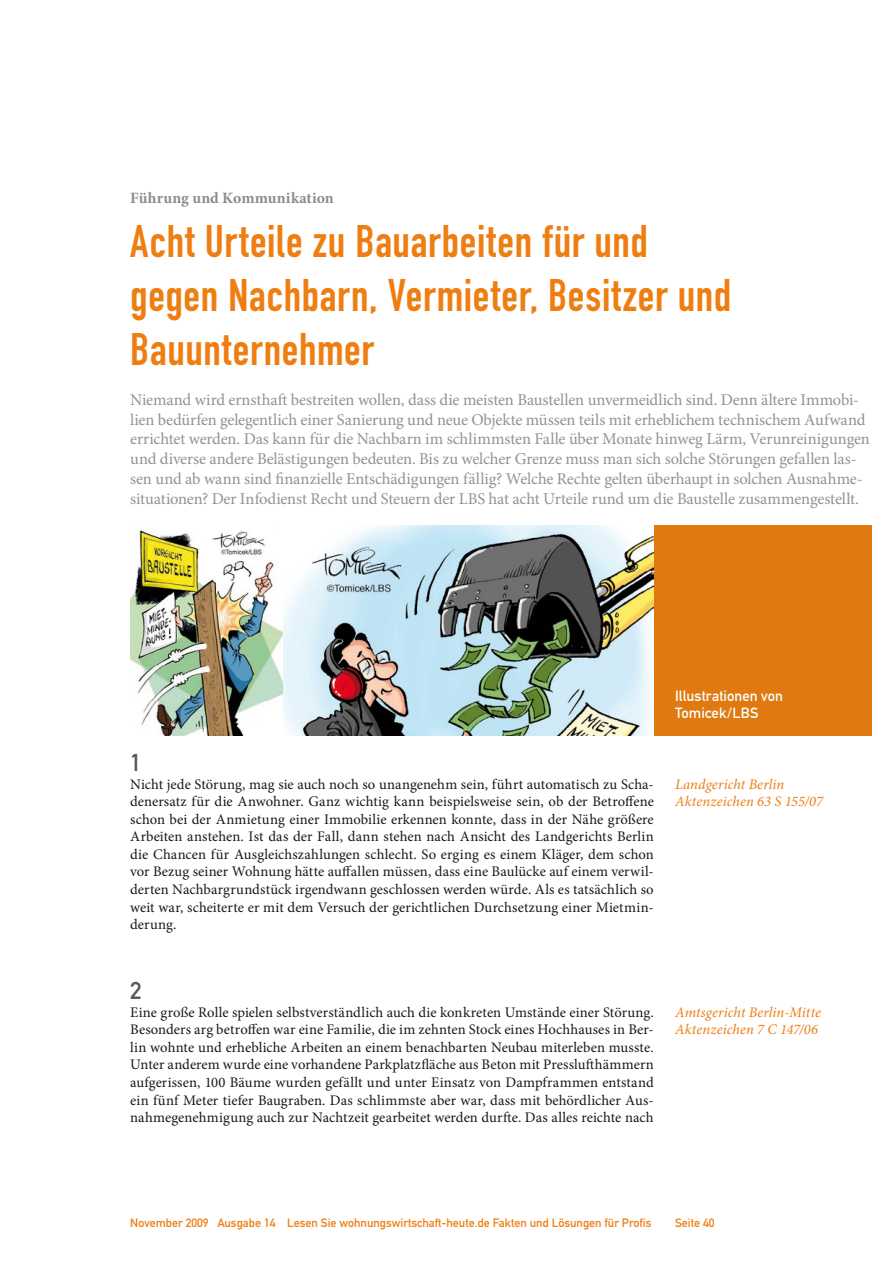
<style>
.page{position:relative;width:893px;height:1263px;background:#fff}
.page>*{position:absolute;margin:0;border:0;box-sizing:border-box;transform-origin:0 0}
.Überschrift_Groß{font:45px/54px "DIN Engschrift";letter-spacing:.015em;color:#ee7e11}
.Überschrift_Grau{font:24px "DIN Mittelschrift";color:#5a5959}
.Anlesetext{font:16.5px/19.8px "Minion Pro";letter-spacing:-.01em;color:#969190}
.Kategorie{font:700 15.75px "Minion Pro";letter-spacing:.01em;color:#8e8a89}
.Fließtext_erste_Zeil{font:14.7px/17.5px "Minion Pro";letter-spacing:.005em;color:#1a171c;text-align:justify}
.Zwischentext{font:italic 14.7px "Minion Pro";letter-spacing:.005em;color:#ee7e11}
.Bildunterschrift{font:14.7px "DIN Mittelschrift";letter-spacing:.005em;color:#fff}
.t1{font:12px "DIN Mittelschrift";color:#ee7e11}
</style>
<div class="page">
<div style="left:654px;top:525px;width:218px;height:211px;background:#df7910"></div>
<img style="left:130px;top:525px;width:524px;height:211px">
<p class="Kategorie" style="left:130px;top:187px;width:205px">Führung und Kommunikation</p>
<p class="Überschrift_Groß" style="left:130px;top:214px;width:603px">Acht Urteile zu Bauarbeiten für und gegen Nachbarn, Vermieter, Besitzer und<br>Bauunternehmer</p>
<p class="Anlesetext" style="left:130px;top:390px;width:741px">Niemand wird ernsthaft bestreiten wollen, dass die meisten Baustellen unvermeidlich sind. Denn ältere Immobi&shy;lien bedürfen gelegentlich einer Sanierung und neue Objekte müssen teils mit erheblichem technischem Aufwand errichtet werden. Das kann für die Nachbarn im schlimmsten Falle über Monate hinweg Lärm, Verunreinigungen und diverse andere Belästigungen bedeuten. Bis zu welcher Grenze muss man sich solche Störungen gefallen las&shy;sen und ab wann sind finanzielle Entschädigungen fällig? Welche Rechte gelten überhaupt in solchen Ausnahme&shy;situationen? Der Infodienst Recht und Steuern der LBS hat acht Urteile rund um die Baustelle zusammengestellt.</p>
<p class="Überschrift_Grau" style="left:130px;top:748px;width:13px">1</p>
<p class="Fließtext_erste_Zeil" style="left:130px;top:775px;width:525px">Nicht jede Störung, mag sie auch noch so unangenehm sein, führt automatisch zu Scha&shy;denersatz für die Anwohner. Ganz wichtig kann beispielsweise sein, ob der Betroffene schon bei der Anmietung einer Immobilie erkennen konnte, dass in der Nähe größere Arbeiten anstehen. Ist das der Fall, dann stehen nach Ansicht des Landgerichts Berlin die Chancen für Ausgleichszahlungen schlecht. So erging es einem Kläger, dem schon vor Bezug seiner Wohnung hätte auffallen müssen, dass eine Baulücke auf einem verwil&shy;derten Nachbargrundstück irgendwann geschlossen werden würde. Als es tatsächlich so weit war, scheiterte er mit dem Versuch der gerichtlichen Durchsetzung einer Mietmin&shy;derung.</p>
<p class="Überschrift_Grau" style="left:130px;top:977px;width:13px">2</p>
<p class="Fließtext_erste_Zeil" style="left:130px;top:1003px;width:525px">Eine große Rolle spielen selbstverständlich auch die konkreten Umstände einer Störung.<br>Besonders arg betroffen war eine Familie, die im zehnten Stock eines Hochhauses in Ber&shy;lin wohnte und erhebliche Arbeiten an einem benachbarten Neubau miterleben musste.<br>Unter anderem wurde eine vorhandene Parkplatzfläche aus Beton mit Presslufthämmern aufgerissen, 100 Bäume wurden gefällt und unter Einsatz von Dampframmen entstand ein fünf Meter tiefer Baugraben. Das schlimmste aber war, dass mit behördlicher Aus&shy;nahmegenehmigung auch zur Nachtzeit gearbeitet werden durfte. Das alles reichte nach</p>
<p class="Bildunterschrift" style="left:675px;top:687px;width:109px">Illustrationen von</p>
<p class="Bildunterschrift" style="left:675px;top:705px;width:85px">Tomicek/LBS</p>
<p class="Zwischentext" style="left:675px;top:774px;width:111px">Landgericht Berlin</p>
<p class="Zwischentext" style="left:675px;top:791px;width:150px">Aktenzeichen 63 S 155/07</p>
<p class="Zwischentext" style="left:675px;top:1002px;width:147px">Amtsgericht Berlin-Mitte</p>
<p class="Zwischentext" style="left:675px;top:1020px;width:145px">Aktenzeichen 7 C 147/06</p>
<p class="t1" style="left:130px;top:1216px;width:523px">November 2009 Ausgabe 14 Lesen Sie wohnungswirtschaft-heute.de Fakten und Lösungen für Profis</p>
<p class="t1" style="left:675px;top:1216px;width:41px">Seite 40</p>
</div>
